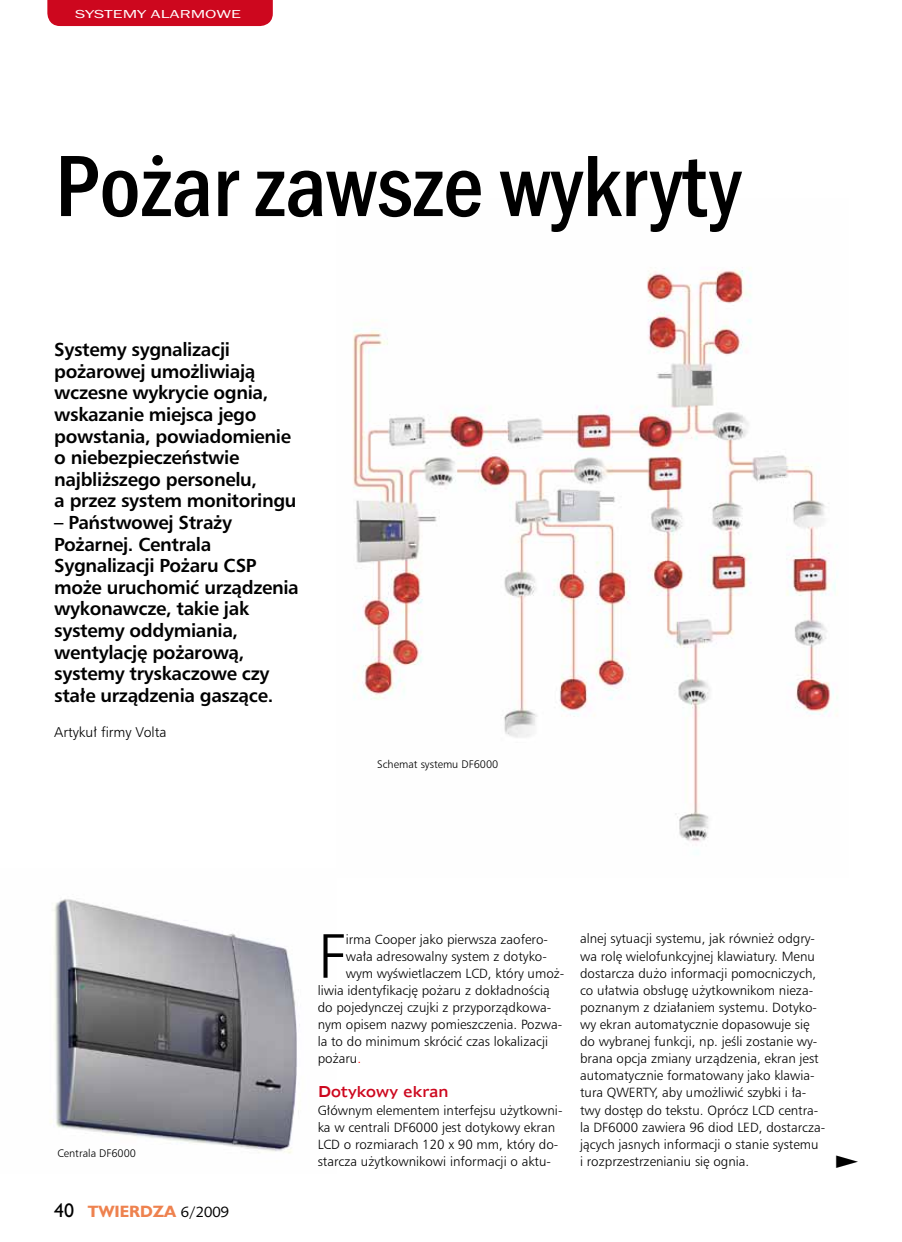
<style>
.page{position:relative;width:902px;height:1242px;background:#fff}
.page>*{position:absolute;margin:0;border:0;box-sizing:border-box;transform-origin:0 0}
.t1{font:90px "Franklin Got URWTCE Med Con";color:#000}
.t2{font:59.85px "Humnst 777 Lt PL";color:#000}
.t3{font:700 18px/21.6px "Humnst 777 PL";letter-spacing:-.02em;color:#000}
.t4{font:700 15px "Humanst 521 PL";color:#ee824f}
.t5{font:13.5px "Humnst 777 Lt PL";color:#000}
.t6{font:12.75px/17.1px "Humnst 777 Lt PL";color:#000}
.t7{font:12.75px "Humanst 970 PL";letter-spacing:-.04em;color:#cd071e}
.t8{font:12px "Franklin Got URWTCE Boo";color:#fff;scale:1.5 1}
.t9{font:10.5px "Humnst 777 Lt PL";color:#000}
.s1{font-weight:400;font-size:18px;color:#000}
.s2{font-family:"Humanst 531 PL Roman A";font-weight:400;color:#000}
.s3{color:#f00}
</style>
<div class="page">
<img style="left:353px;top:267px;width:485px;height:587px">
<img style="left:50px;top:899px;width:250px;height:255px">
<div style="left:47px;top:0;width:226px;height:26px;background:#cd071e"></div>
<p class="t8" style="left:75px;top:7px;width:112px">SYSTEMY ALARMOWE</p>
<h1 class="t1" style="left:55px;top:135px;width:687px">Pożar zawsze wykryty</h1>
<h3 class="t3" style="left:54px;top:338px;width:244px">Systemy sygnalizacji pożarowej umożliwiają wczesne wykrycie ognia, wskazanie miejsca jego powstania, powiadomienie o niebezpieczeństwie najbliższego personelu,<br>a przez system monitoringu</h3>
<h3 class="t3" style="left:54px;top:511px;width:246px">– Państwowej Straży<br>Pożarnej. Centrala<br>Sygnalizacji Pożaru CSP może uruchomić urządzenia wykonawcze, takie jak systemy oddymiania, wentylację pożarową, systemy tryskaczowe czy stałe urządzenia gaszące.</h3>
<p class="t5" style="left:54px;top:723px;width:114px">Artykuł firmy Volta</p>
<p class="t9" style="left:377px;top:758px;width:123px">Schemat systemu DF6000</p>
<p class="t9" style="left:57px;top:1146px;width:80px">Centrala DF6000</p>
<p class="t4" style="left:54px;top:1201px;width:176px"><span class="s1">40</span> TWIERDZA <span class="s2">6/2009</span></p>
<h2 class="t2" style="left:317px;top:917px;width:30px">F</h2>
<p class="t6" style="left:346px;top:930px;width:204px">irma Cooper jako pierwsza zaofero-</p>
<p class="t6" style="left:346px;top:947px;width:203px">wała adresowalny system z dotyko-</p>
<p class="t6" style="left:346px;top:964px;width:220px">wym wyświetlaczem LCD, który umoż-</p>
<p class="t6" style="left:317px;top:981px;width:233px">liwia identyfikację pożaru z dokładnością</p>
<p class="t6" style="left:317px;top:998px;width:235px">do pojedynczej czujki z przyporządkowa-</p>
<p class="t6" style="left:317px;top:1015px;width:246px">nym opisem nazwy pomieszczenia. Pozwa-</p>
<p class="t6" style="left:317px;top:1032px;width:232px">la to do minimum skrócić czas lokalizacji</p>
<p class="t6" style="left:317px;top:1049px;width:45px">pożaru<span class="s3">.</span></p>
<p class="t7" style="left:317px;top:1082px;width:133px">Dotykowy ekran</p>
<p class="t6" style="left:317px;top:1101px;width:246px">Głównym elementem interfejsu użytkowni&shy;ka w centrali DF6000 jest dotykowy ekran LCD o rozmiarach 120 x 90 mm, który do&shy;starcza użytkownikowi informacji o aktu-</p>
<p class="t6" style="left:580px;top:930px;width:247px">alnej sytuacji systemu, jak również odgry&shy;wa rolę wielofunkcyjnej klawiatury. Menu dostarcza dużo informacji pomocniczych, co ułatwia obsługę użytkownikom nieza&shy;poznanym z działaniem systemu. Dotyko&shy;wy ekran automatycznie dopasowuje się do wybranej funkcji, np. jeśli zostanie wy&shy;brana opcja zmiany urządzenia, ekran jest automatycznie formatowany jako klawia&shy;tura QWERTY, aby umożliwić szybki i ła&shy;twy dostęp do tekstu. Oprócz LCD centra&shy;la DF6000 zawiera 96 diod LED, dostarcza&shy;jących jasnych informacji o stanie systemu<br>i rozprzestrzenianiu się ognia.</p>
</div>
